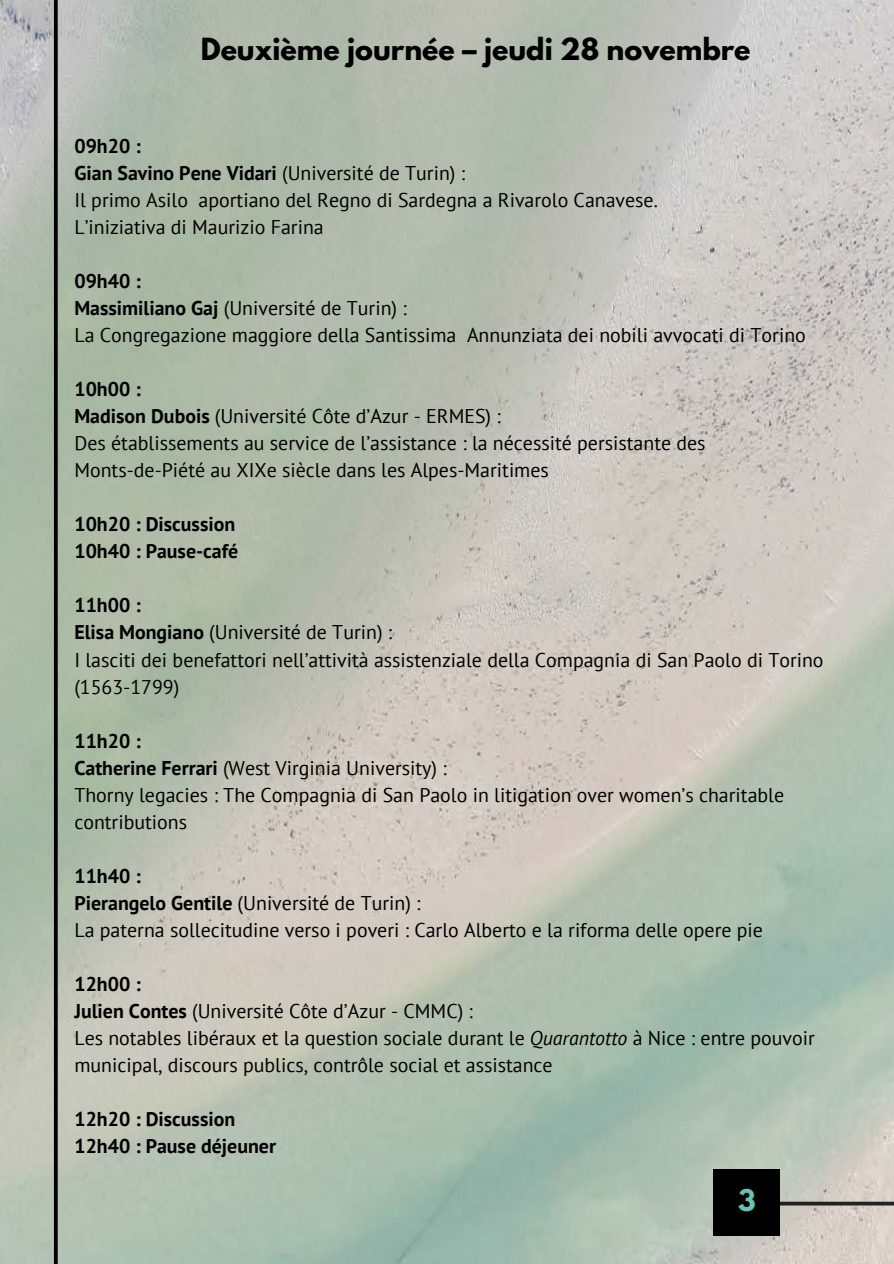
<style>
.page{position:relative;width:894px;height:1264px;background:#fff}
.page>*{position:absolute;margin:0;border:0;box-sizing:border-box;transform-origin:0 0}
.t1{font:700 27px "League Spartan";color:#000}
.t2{font:700 26.55px "League Spartan";color:#64c2b6}
.t3{font:19.8px/27px "PT Sans";color:#000}
.t4{font:700 19.8px/27px "PT Sans";color:#000}
.s1{font-weight:700}
.s2{font-style:italic}
</style>
<div class="page">
<img style="left:0;top:0;width:893px;height:1263px">
<svg style="left:41px;top:0;width:30px;height:1263px;background:#9fa99a"></svg>
<svg style="left:779px;top:1188px;width:114px;height:30px;background:#bbb5ae"></svg>
<div style="left:713px;top:1169px;width:66px;height:66px;background:#000"></div>
<h1 class="t1" style="left:201px;top:36px;width:551px">Deuxième journée – jeudi 28 novembre</h1>
<p class="t3" style="left:74px;top:132px;width:585px"><span class="s1">09h20 :<br>Gian Savino Pene Vidari</span> (Université de Turin) :<br>Il primo Asilo aportiano del Regno di Sardegna a Rivarolo Canavese.<br>L’iniziativa di Maurizio Farina</p>
<p class="t3" style="left:74px;top:267px;width:732px"><span class="s1">09h40 :<br>Massimiliano Gaj</span> (Université de Turin) :<br>La Congregazione maggiore della Santissima Annunziata dei nobili avvocati di Torino</p>
<p class="t3" style="left:74px;top:375px;width:632px"><span class="s1">10h00 :<br>Madison Dubois</span> (Université Côte d’Azur - ERMES) :<br>Des établissements au service de l’assistance : la nécessité persistante des Monts-de-Piété au XIXe siècle dans les Alpes-Maritimes</p>
<p class="t4" style="left:74px;top:510px;width:165px">10h20 : Discussion<br>10h40 : Pause-café</p>
<p class="t3" style="left:74px;top:591px;width:750px"><span class="s1">11h00 :<br>Elisa Mongiano</span> (Université de Turin) :<br>I lasciti dei benefattori nell’attività assistenziale della Compagnia di San Paolo di Torino (1563-1799)</p>
<p class="t3" style="left:74px;top:726px;width:711px"><span class="s1">11h20 :<br>Catherine Ferrari</span> (West Virginia University) :<br>Thorny legacies : The Compagnia di San Paolo in litigation over women’s charitable contributions</p>
<p class="t3" style="left:74px;top:862px;width:690px"><span class="s1">11h40 :<br>Pierangelo Gentile</span> (Université de Turin) :<br>La paterna sollecitudine verso i poveri : Carlo Alberto e la riforma delle opere pie</p>
<p class="t3" style="left:74px;top:970px;width:741px"><span class="s1">12h00 :<br>Julien Contes</span> (Université Côte d’Azur - CMMC) :<br>Les notables libéraux et la question sociale durant le <span class="s2">Quarantotto</span> à Nice : entre pouvoir municipal, discours publics, contrôle social et assistance</p>
<p class="t4" style="left:74px;top:1105px;width:203px">12h20 : Discussion<br>12h40 : Pause déjeuner</p>
<h2 class="t2" style="left:737px;top:1186px;width:19px">3</h2>
</div>
